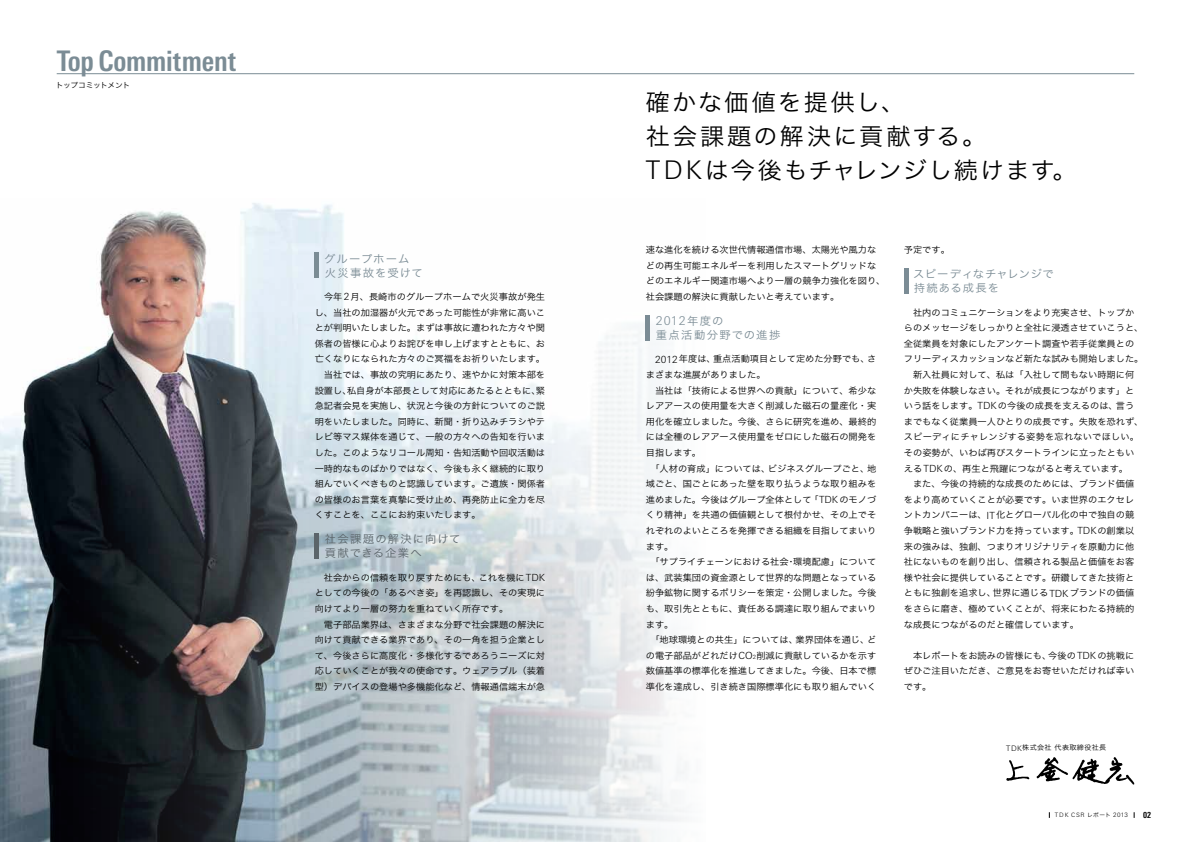
<style>
.page{position:relative;width:1191px;height:842px;background:#fff}
.page>*{position:absolute;margin:0;border:0;box-sizing:border-box;transform-origin:0 0}
.t1{font:700 condensed 28.3px "Linotype Univers";letter-spacing:-.01em;color:#7b8c95}
.t2{font:23.4px/34px "Hira Kaku Pro W3";letter-spacing:.08em;color:#000}
.t3{font:300 12.1px "Linotype Univers Basic";color:#7b8c95}
.t4{font:11px/14.2px "Hira Kaku Pro W3";letter-spacing:.095em;color:#5b656a}
.t5{font:11px/14.2px "Hira Kaku Pro W3";letter-spacing:.065em;color:#7b8c95}
.t6{font:11px/14.2px "Hira Kaku Pro W3";letter-spacing:.085em;color:#7b8c95}
.t7{font:11px "Hira Kaku Pro W3";letter-spacing:.125em;color:#7b8c95}
.t8{font:8.9px/15.6px "Hira Kaku Pro W3";color:#000}
.t9{font:8.9px "Hira Kaku Pro W3";letter-spacing:.02em;color:#000}
.t10{font:700 condensed 8.5px "Linotype Univers";color:#000}
.t11{font:7.6px "Hira Kaku Pro W3";letter-spacing:-.06em;color:#000}
.t12{font:6.9px "Hira Kaku Pro W3";letter-spacing:.05em;color:#000}
.t13{font:300 6px "Linotype Univers Basic";letter-spacing:.12em;color:#000}
.s1{font-family:"Linotype Univers Basic";font-weight:300;font-size:9.8px}
.s2{font-family:"Linotype Univers Basic";font-weight:300;font-size:25.7px}
.s3{font-family:"Hira Kaku Pro W3";font-weight:400;font-size:11px}
.s4{font-family:"Linotype Univers Basic";font-weight:300;font-size:5.7px}
.s5{font-family:"Linotype Univers Basic";font-weight:300;font-size:7.6px}
.s6{font-family:"Hira Kaku Pro W3";font-weight:400;font-size:5.5px}
</style>
<div class="page">
<img style="left:0;top:203px;width:687px;height:639px">
<hr style="left:57px;top:73px;width:1077px;height:1px;background:#7b8c95">
<svg style="left:1006px;top:760px;width:23px;height:21px"></svg>
<svg style="left:1036px;top:757px;width:98px;height:27px"></svg>
<hr style="left:315px;top:253px;width:4px;height:25px;background:#7b8c95">
<hr style="left:646px;top:315px;width:4px;height:26px;background:#7b8c95">
<hr style="left:315px;top:533px;width:4px;height:26px;background:#5b656a">
<hr style="left:904px;top:268px;width:4px;height:26px;background:#7b8c95">
<p class="t1" style="left:57px;top:44px;width:181px">Top Commitment</p>
<p class="t11" style="left:56px;top:78px;width:76px">トップコミットメント</p>
<p class="t6" style="left:324px;top:250px;width:100px">グループホーム火災事故を受けて</p>
<p class="t8" style="left:324px;top:288px;width:223px">今年<span class="s1">2</span>月、長崎市のグループホームで火災事故が発生</p>
<p class="t8" style="left:315px;top:304px;width:232px">し、当社の加湿器が火元であった可能性が非常に高いこ</p>
<p class="t8" style="left:315px;top:319px;width:232px">とが判明いたしました。まずは事故に遭われた方々や関</p>
<p class="t8" style="left:315px;top:335px;width:232px">係者の皆様に心よりお詫びを申し上げますとともに、お</p>
<p class="t8" style="left:315px;top:351px;width:232px">亡くなりになられた方々のご冥福をお祈りいたします。</p>
<p class="t8" style="left:324px;top:366px;width:223px">当社では、事故の究明にあたり、速やかに対策本部を</p>
<p class="t8" style="left:315px;top:382px;width:232px">設置し、私自身が本部長として対応にあたるとともに、緊</p>
<p class="t8" style="left:315px;top:397px;width:232px">急記者会見を実施し、状況と今後の方針についてのご説</p>
<p class="t8" style="left:315px;top:413px;width:232px">明をいたしました。同時に、新聞・折り込みチラシやテ</p>
<p class="t8" style="left:315px;top:429px;width:232px">レビ等マス媒体を通じて、一般の方々への告知を行いま</p>
<p class="t8" style="left:315px;top:444px;width:232px">した。このようなリコール周知・告知活動や回収活動は</p>
<p class="t8" style="left:315px;top:460px;width:232px">一時的なものばかりではなく、今後も永く継続的に取り</p>
<p class="t8" style="left:315px;top:475px;width:232px">組んでいくべきものと認識しています。ご遺族・関係者</p>
<p class="t8" style="left:315px;top:491px;width:232px">の皆様のお言葉を真摯に受け止め、再発防止に全力を尽</p>
<p class="t8" style="left:315px;top:507px;width:167px">くすことを、ここにお約束いたします。</p>
<p class="t4" style="left:325px;top:531px;width:137px">社会課題の解決に向けて貢献できる企業へ</p>
<p class="t8" style="left:324px;top:569px;width:223px">社会からの信頼を取り戻すためにも、これを機に<span class="s1">TDK</span></p>
<p class="t8" style="left:315px;top:584px;width:232px">としての今後の「あるべき姿」を再認識し、その実現に</p>
<p class="t8" style="left:315px;top:600px;width:195px">向けてより一層の努力を重ねていく所存です。</p>
<p class="t8" style="left:324px;top:616px;width:223px">電子部品業界は、さまざまな分野で社会課題の解決に</p>
<p class="t8" style="left:315px;top:631px;width:232px">向けて貢献できる業界であり、その一角を担う企業とし</p>
<p class="t8" style="left:315px;top:647px;width:232px">て、今後さらに高度化・多様化するであろうニーズに対</p>
<p class="t8" style="left:315px;top:662px;width:232px">応していくことが我々の使命です。ウェアラブル（装着</p>
<p class="t8" style="left:315px;top:678px;width:232px">型）デバイスの登場や多機能化など、情報通信端末が急</p>
<p class="t2" style="left:646px;top:83px;width:432px">確かな価値を提供し、<br>社会課題の解決に貢献する。<br><span class="s2">TDK</span>は今後もチャレンジし続けます。</p>
<p class="t8" style="left:646px;top:241px;width:241px">速な進化を続ける次世代情報通信市場、太陽光や風力などの再生可能エネルギーを利用したスマートグリッドなどのエネルギー関連市場へより一層の競争力強化を図り、社会課題の解決に貢献したいと考えています。</p>
<p class="t3" style="left:656px;top:314px;width:69px">2012<span class="s3">年度の</span></p>
<p class="t7" style="left:656px;top:325px;width:126px">重点活動分野での進捗</p>
<p class="t8" style="left:655px;top:351px;width:223px"><span class="s1">2012</span>年度は、重点活動項目として定めた分野でも、さ</p>
<p class="t8" style="left:646px;top:366px;width:121px">まざまな進展がありました。</p>
<p class="t8" style="left:655px;top:382px;width:223px">当社は「技術による世界への貢献」について、希少な</p>
<p class="t8" style="left:646px;top:397px;width:232px">レアアースの使用量を大きく削減した磁石の量産化・実</p>
<p class="t8" style="left:646px;top:413px;width:232px">用化を確立しました。今後、さらに研究を進め、最終的</p>
<p class="t8" style="left:646px;top:429px;width:232px">には全種のレアアース使用量をゼロにした磁石の開発を</p>
<p class="t8" style="left:646px;top:444px;width:57px">目指します。</p>
<p class="t8" style="left:650px;top:460px;width:227px">「人材の育成」については、ビジネスグループごと、地</p>
<p class="t8" style="left:646px;top:475px;width:232px">域ごと、国ごとにあった壁を取り払うような取り組みを</p>
<p class="t8" style="left:646px;top:491px;width:232px">進めました。今後はグループ全体として「<span class="s1">TDK</span>のモノづ</p>
<p class="t8" style="left:646px;top:507px;width:232px">くり精神」を共通の価値観として根付かせ、その上でそ</p>
<p class="t8" style="left:646px;top:522px;width:232px">れぞれのよいところを発揮できる組織を目指してまいり</p>
<p class="t8" style="left:646px;top:538px;width:29px">ます。</p>
<p class="t8" style="left:650px;top:553px;width:227px">「サプライチェーンにおける社会・環境配慮」について</p>
<p class="t8" style="left:646px;top:569px;width:232px">は、武装集団の資金源として世界的な問題となっている</p>
<p class="t8" style="left:646px;top:584px;width:232px">紛争鉱物に関するポリシーを策定・公開しました。今後</p>
<p class="t8" style="left:646px;top:600px;width:232px">も、取引先とともに、責任ある調達に取り組んでまいり</p>
<p class="t8" style="left:646px;top:616px;width:29px">ます。</p>
<p class="t8" style="left:650px;top:631px;width:227px">「地球環境との共生」については、業界団体を通じ、ど</p>
<p class="t8" style="left:646px;top:647px;width:232px">の電子部品がどれだけ<span class="s1">CO</span><span class="s4">2</span>削減に貢献しているかを示す</p>
<p class="t8" style="left:646px;top:662px;width:232px">数値基準の標準化を推進してきました。今後、日本で標</p>
<p class="t8" style="left:646px;top:678px;width:232px">準化を達成し、引き続き国際標準化にも取り組んでいく</p>
<p class="t8" style="left:904px;top:242px;width:48px">予定です。</p>
<p class="t5" style="left:913px;top:266px;width:142px">スピーディなチャレンジで持続ある成長を</p>
<p class="t8" style="left:913px;top:304px;width:223px">社内のコミュニケーションをより充実させ、トップか</p>
<p class="t8" style="left:904px;top:319px;width:241px">らのメッセージをしっかりと全社に浸透させていこうと、</p>
<p class="t8" style="left:904px;top:335px;width:232px">全従業員を対象にしたアンケート調査や若手従業員との</p>
<p class="t8" style="left:904px;top:351px;width:241px">フリーディスカッションなど新たな試みも開始しました。</p>
<p class="t8" style="left:913px;top:366px;width:223px">新入社員に対して、私は「入社して間もない時期に何</p>
<p class="t8" style="left:904px;top:382px;width:232px">か失敗を体験しなさい。それが成長につながります」と</p>
<p class="t8" style="left:904px;top:397px;width:232px">いう話をします。<span class="s1">TDK</span>の今後の成長を支えるのは、言う</p>
<p class="t8" style="left:904px;top:413px;width:241px">までもなく従業員一人ひとりの成長です。失敗を恐れず、</p>
<p class="t9" style="left:904px;top:429px;width:236px">スピーディにチャレンジする姿勢を忘れないでほしい。</p>
<p class="t8" style="left:904px;top:444px;width:232px">その姿勢が、いわば再びスタートラインに立ったともい</p>
<p class="t8" style="left:904px;top:460px;width:226px">える<span class="s1">TDK</span>の、再生と飛躍につながると考えています。</p>
<p class="t8" style="left:913px;top:475px;width:223px">また、今後の持続的な成長のためには、ブランド価値</p>
<p class="t8" style="left:904px;top:491px;width:232px">をより高めていくことが必要です。いま世界のエクセレ</p>
<p class="t8" style="left:904px;top:507px;width:232px">ントカンパニーは、<span class="s1">IT</span>化とグローバル化の中で独自の競</p>
<p class="t8" style="left:904px;top:522px;width:232px">争戦略と強いブランド力を持っています。<span class="s1">TDK</span>の創業以</p>
<p class="t8" style="left:904px;top:538px;width:232px">来の強みは、独創、つまりオリジナリティを原動力に他</p>
<p class="t8" style="left:904px;top:553px;width:232px">社にないものを創り出し、信頼される製品と価値をお客</p>
<p class="t8" style="left:904px;top:569px;width:232px">様や社会に提供していることです。研鑽してきた技術と</p>
<p class="t8" style="left:904px;top:585px;width:232px">ともに独創を追求し、世界に通じる<span class="s1">TDK</span>ブランドの価値</p>
<p class="t8" style="left:904px;top:600px;width:232px">をさらに磨き、極めていくことが、将来にわたる持続的</p>
<p class="t8" style="left:904px;top:616px;width:177px">な成長につながるのだと確信しています。</p>
<p class="t8" style="left:904px;top:647px;width:232px;text-align:justify;text-indent:9px">本レポートをお読みの皆様にも、今後の<span class="s1">TDK</span>の挑戦にぜひご注目いただき、ご意見をお寄せいただければ幸いです。</p>
<p class="t12" style="left:1006px;top:742px;width:102px"><span class="s5">TDK</span>株式会社代表取締役社長</p>
<p class="t13" style="left:1054px;top:812px;width:75px">TDK CSR <span class="s6">レポート</span> 2013</p>
<p class="t10" style="left:1143px;top:810px;width:10px">02</p>
</div>
